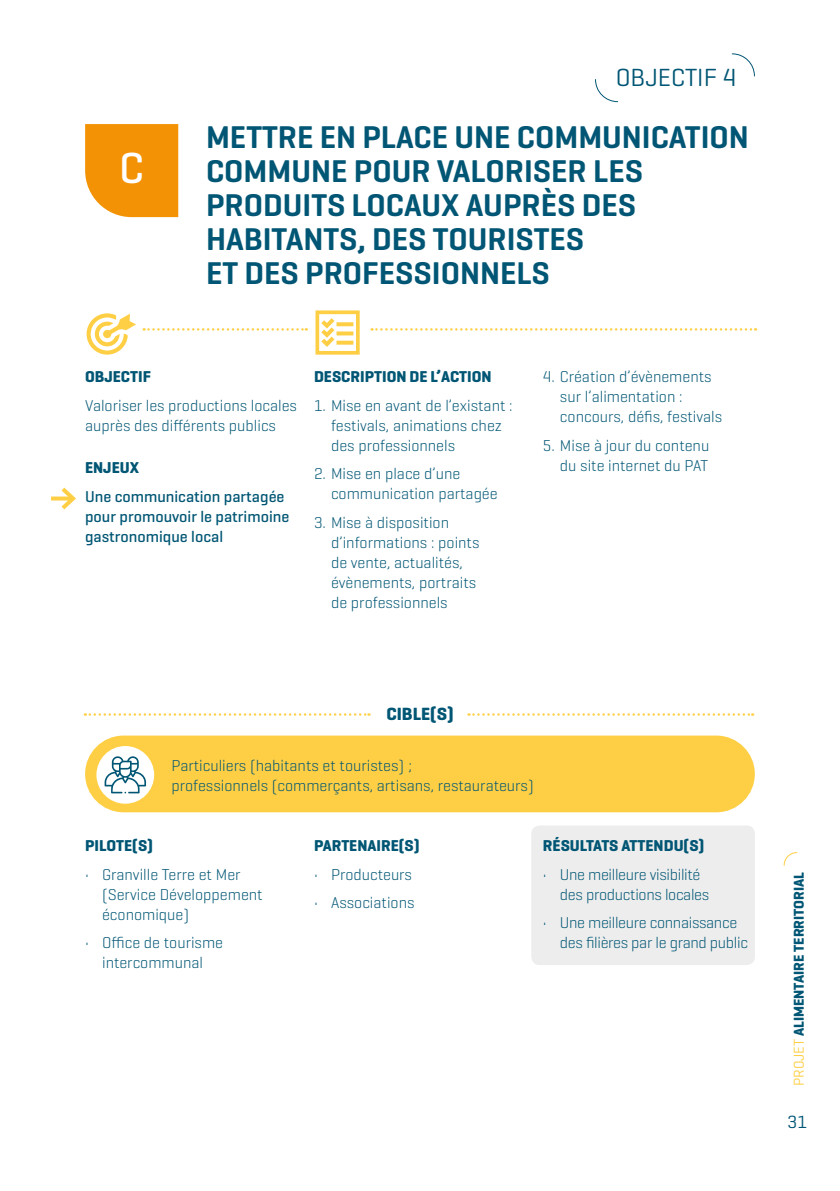
<style>
.page{position:relative;width:840px;height:1191px;background:#fff}
.page>*{position:absolute;margin:0;border:0;box-sizing:border-box;transform-origin:0 0}
.t1{font:500 44.2px "Geogrotesque";color:#fff}
.t2{font:600 32px/34px "Geogrotesque";color:#005674}
.t3{font:25.2px "Geogrotesque";color:#005674}
.t4{font:700 18px "Geogrotesque";color:#005674}
.t5{font:18px "Geogrotesque";color:#005674}
.t6{font:300 16px/20px "Geogrotesque";color:#005674}
.t7{font:300 16px/20px "Geogrotesque";letter-spacing:-.02em;color:#005674}
.t8{font:700 16px "Geogrotesque";color:#005674}
.t9{font:500 16px/20px "Geogrotesque";color:#005674}
.t10{font:700 14.6px "Geogrotesque";color:#005674}
.s1{font-weight:400;color:#fecf44}
</style>
<div class="page">
<div style="left:531px;top:825px;width:223px;height:140px;background:#ededed;border-radius:9px"></div>
<svg style="left:85px;top:124px;width:93px;height:93px;background:#f39811"></svg>
<svg style="left:144px;top:328px;width:162px;height:2px"></svg>
<svg style="left:371px;top:328px;width:384px;height:2px"></svg>
<svg style="left:86px;top:313px;width:50px;height:42px"></svg>
<svg style="left:315px;top:310px;width:44px;height:45px"></svg>
<svg style="left:51px;top:496px;width:6px;height:4px"></svg>
<svg style="left:57px;top:487px;width:19px;height:23px"></svg>
<svg style="left:468px;top:713px;width:284px;height:2px"></svg>
<svg style="left:85px;top:713px;width:284px;height:2px"></svg>
<div style="left:85px;top:735px;width:669px;height:77px;background:#fecf44;border-radius:38px"></div>
<div style="left:96px;top:746px;width:58px;height:57px;background:#fff;border-radius:50%"></div>
<svg style="left:731px;top:53px;width:23px;height:23px"></svg>
<svg style="left:595px;top:79px;width:23px;height:23px"></svg>
<svg style="left:104px;top:756px;width:42px;height:37px"></svg>
<svg style="left:783px;top:852px;width:14px;height:14px"></svg>
<h1 class="t1" style="left:119px;top:140px;width:26px">C</h1>
<h3 class="t3" style="left:615px;top:61px;width:122px">OBJECTIF 4</h3>
<h2 class="t2" style="left:206px;top:120px;width:544px">METTRE EN PLACE UNE COMMUNICATION<br>COMMUNE POUR VALORISER LES<br>PRODUITS LOCAUX AUPRÈS DES<br>HABITANTS, DES TOURISTES<br>ET DES PROFESSIONNELS</h2>
<p class="t8" style="left:85px;top:366px;width:67px">OBJECTIF</p>
<p class="t6" style="left:85px;top:394px;width:213px">Valoriser les productions locales auprès des différents publics</p>
<p class="t8" style="left:85px;top:458px;width:55px">ENJEUX</p>
<p class="t9" style="left:85px;top:486px;width:206px">Une communication partagée pour promouvoir le patrimoine gastronomique local</p>
<p class="t8" style="left:314px;top:366px;width:179px">DESCRIPTION DE L’ACTION</p>
<p class="t6" style="left:331px;top:394px;width:183px;text-indent:-17px">1. Mise en avant de l’existant : festivals, animations chez des professionnels</p>
<p class="t6" style="left:331px;top:463px;width:168px;text-indent:-17px">2. Mise en place d’une communication partagée</p>
<p class="t6" style="left:331px;top:511px;width:150px;text-indent:-17px">3. Mise à disposition d’informations : points de vente, actualités, évènements, portraits de professionnels</p>
<p class="t6" style="left:559px;top:366px;width:164px;text-indent:-17px">4. Création d’évènements sur l’alimentation : concours, défis, festivals</p>
<p class="t6" style="left:542px;top:434px;width:168px;text-align:right">5. Mise à jour du contenu du site internet du PAT</p>
<p class="t4" style="left:386px;top:702px;width:69px">CIBLE(S)</p>
<p class="t6" style="left:171px;top:755px;width:363px">Particuliers (habitants et touristes) ;<br>professionnels (commerçants, artisans, restaurateurs)</p>
<p class="t8" style="left:85px;top:836px;width:69px">PILOTE(S)</p>
<p class="t6" style="left:102px;top:864px;width:162px;text-indent:-17px">• Granville Terre et Mer (Service Développement économique)</p>
<p class="t6" style="left:85px;top:932px;width:139px;text-align:center">• Office de tourisme intercommunal</p>
<p class="t8" style="left:314px;top:836px;width:107px">PARTENAIRE(S)</p>
<p class="t6" style="left:314px;top:864px;width:99px">• Producteurs</p>
<p class="t6" style="left:314px;top:892px;width:102px">• Associations</p>
<p class="t8" style="left:542px;top:836px;width:163px">RÉSULTATS ATTENDU(S)</p>
<p class="t7" style="left:559px;top:864px;width:151px;text-indent:-17px">• Une meilleure visibilité des productions locales</p>
<p class="t7" style="left:559px;top:912px;width:189px;text-indent:-17px">• Une meilleure connaissance des filières par le grand public</p>
<p class="t10" style="left:789px;top:1086px;width:216px;rotate:-90deg"><span class="s1">PROJET</span> ALIMENTAIRE TERRITORIAL</p>
<p class="t5" style="left:787px;top:1111px;width:21px">31</p>
</div>
